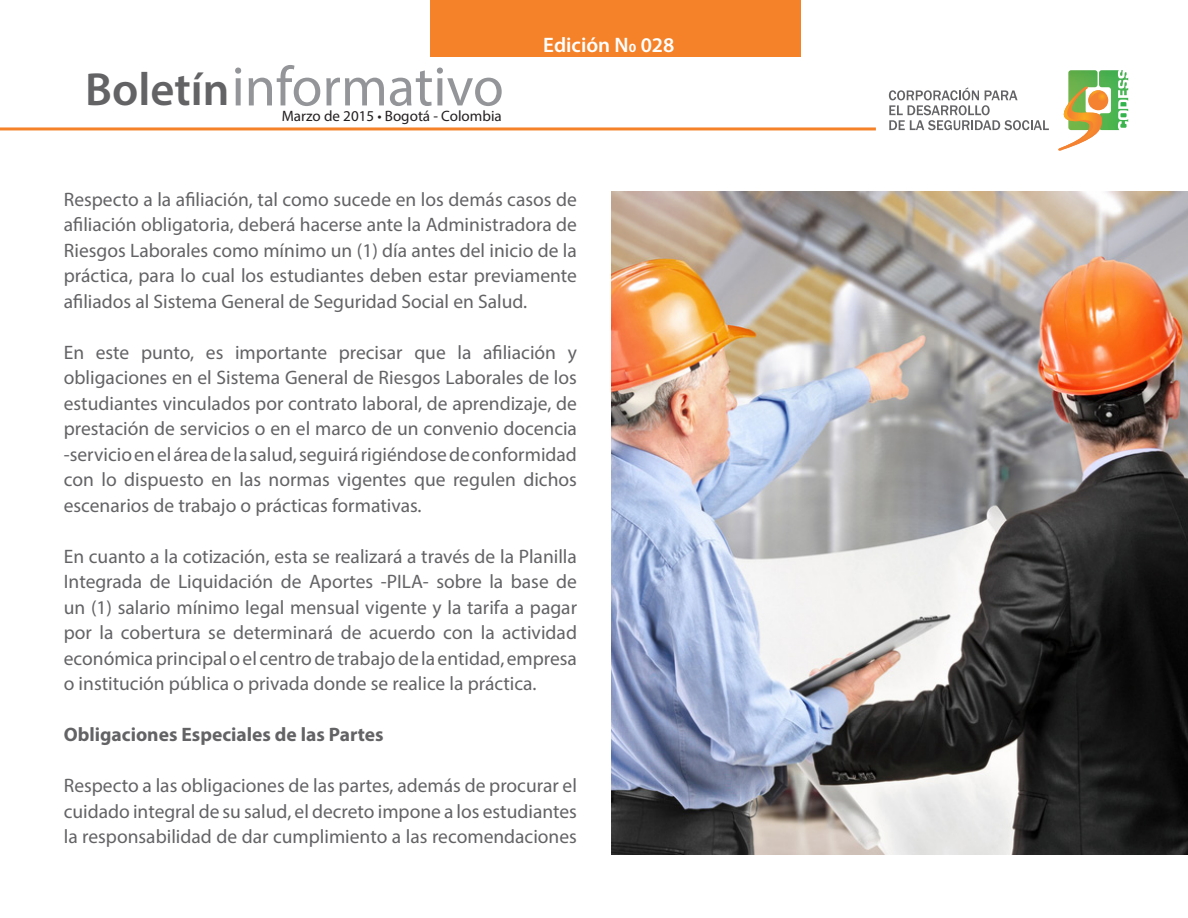
<style>
.page{position:relative;width:1188px;height:918px;background:#fff}
.page>*{position:absolute;margin:0;border:0;box-sizing:border-box;transform-origin:0 0}
.t1{font:56.25px "Myriad Pro";color:#939598}
.t2{font:600 46.65px "Myriad Pro";color:#636366}
.t3{font:600 21px "Myriad Pro";color:#fff}
.t4{font:19.5px/25.5px "Myriad Pro";color:#636366;text-align:justify}
.t5{font:700 19.5px "Myriad Pro";color:#636366}
.t6{font:15px "Myriad Pro";color:#231f20}
</style>
<div class="page">
<div style="left:430px;top:0;width:371px;height:57px;background:#f58229"></div>
<svg style="left:1120px;top:102px;width:6px;height:4px"></svg>
<img style="left:1111px;top:70px;width:17px;height:17px">
<img style="left:1068px;top:70px;width:43px;height:60px">
<svg style="left:1120px;top:113px;width:7px;height:4px"></svg>
<svg style="left:889px;top:87px;width:217px;height:64px"></svg>
<hr style="left:0;top:127px;width:876px;height:3px;background:#f58229">
<img style="left:611px;top:191px;width:577px;height:663px">
<h2 class="t2" style="left:85px;top:60px;width:146px">Boletín</h2>
<h1 class="t1" style="left:232px;top:52px;width:274px">informativo</h1>
<p class="t6" style="left:282px;top:107px;width:222px">Marzo de 2015 • Bogotá - Colombia</p>
<p class="t3" style="left:543px;top:31px;width:133px">Edición N0 028</p>
<p class="t4" style="left:64px;top:186px;width:515px">Respecto a la afiliación, tal como sucede en los demás casos de afiliación obligatoria, deberá hacerse ante la Administradora de Riesgos Laborales como mínimo un (1) día antes del inicio de la práctica, para lo cual los estudiantes deben estar previamente afiliados al Sistema General de Seguridad Social en Salud.</p>
<p class="t4" style="left:64px;top:339px;width:515px">En este punto, es importante precisar que la afiliación y obligaciones en el Sistema General de Riesgos Laborales de los estudiantes vinculados por contrato laboral, de aprendizaje, de prestación de servicios o en el marco de un convenio docencia -servicio en el área de la salud, seguirá rigiéndose de conformidad con lo dispuesto en las normas vigentes que regulen dichos escenarios de trabajo o prácticas formativas.</p>
<p class="t4" style="left:64px;top:543px;width:515px">En cuanto a la cotización, esta se realizará a través de la Planilla Integrada de Liquidación de Aportes -PILA- sobre la base de un (1) salario mínimo legal mensual vigente y la tarifa a pagar por la cobertura se determinará de acuerdo con la actividad económica principal o el centro de trabajo de la entidad, empresa o institución pública o privada donde se realice la práctica.</p>
<p class="t5" style="left:64px;top:722px;width:321px">Obligaciones Especiales de las Partes</p>
<p class="t4" style="left:64px;top:773px;width:515px">Respecto a las obligaciones de las partes, además de procurar el cuidado integral de su salud, el decreto impone a los estudiantes la responsabilidad de dar cumplimiento a las recomendaciones</p>
</div>
